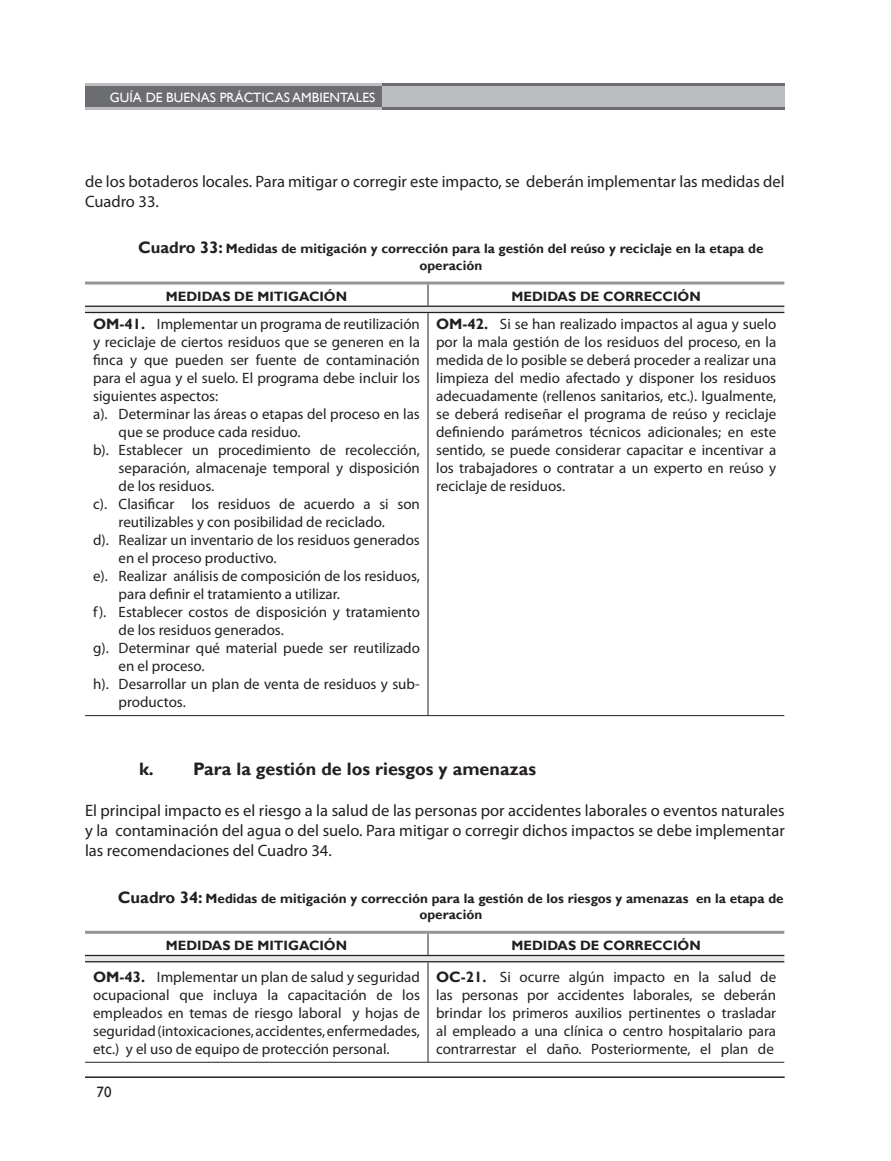
<style>
.page{position:relative;width:891px;height:1161px;background:#fff}
.page>*{position:absolute;margin:0;border:0;box-sizing:border-box;transform-origin:0 0}
.t1{font:700 18px "Gill Sans";color:#231f20}
.Text_wrd_1{font:16.5px/19.8px "Myriad Pro";color:#231f20}
.OM-Operación_wrd_1{font:15px/18px "Myriad Pro";color:#231f20}
.OC-Operación_wrd_1{font:15px/18px "Myriad Pro";color:#231f20;text-align:justify}
.t2{font:15px "Gill Sans";color:#231f20}
.Caption_Cuadro_wrd_1{font:700 13.5px/16.2px "Gill Sans";color:#231f20;text-align:center}
.Style_Table_Headings{font:700 13.5px "Gill Sans";color:#231f20}
.t3{font:13.5px "Gill Sans";color:#fff}
.s1{font-size:16.5px}
.s2{font-family:"Gill Sans";font-weight:700}
</style>
<div class="page">
<hr style="left:85px;top:1076px;width:700px;height:2px;background:#231f20">
<div style="left:85px;top:83px;width:297px;height:27px;background:#bcbdc0"></div>
<div style="left:85px;top:86px;width:297px;height:21px;background:#6c6d70"></div>
<div style="left:382px;top:83px;width:403px;height:27px;background:#6c6d70"></div>
<div style="left:382px;top:86px;width:403px;height:21px;background:#bcbdc0"></div>
<svg style="left:85px;top:307px;width:343px;height:5px;fill:#e6e7e9"></svg>
<svg style="left:428px;top:307px;width:356px;height:5px;fill:#e6e7e9"></svg>
<hr style="left:428px;top:313px;width:1px;height:402px;background:#231f20">
<hr style="left:85px;top:715px;width:343px;height:1px;background:#231f20">
<hr style="left:428px;top:715px;width:356px;height:1px;background:#231f20">
<hr style="left:85px;top:282px;width:343px;height:3px;background:#939598">
<hr style="left:428px;top:282px;width:356px;height:3px;background:#939598">
<svg style="left:428px;top:285px;width:1px;height:21px"></svg>
<hr style="left:85px;top:306px;width:343px;height:1px;background:#231f20">
<hr style="left:85px;top:312px;width:343px;height:1px;background:#231f20">
<hr style="left:428px;top:306px;width:356px;height:1px;background:#231f20">
<hr style="left:428px;top:312px;width:356px;height:1px;background:#231f20">
<svg style="left:85px;top:956px;width:343px;height:5px;fill:#e6e7e9"></svg>
<svg style="left:428px;top:956px;width:356px;height:5px;fill:#e6e7e9"></svg>
<hr style="left:428px;top:962px;width:1px;height:100px;background:#231f20">
<hr style="left:85px;top:1062px;width:343px;height:1px;background:#231f20">
<hr style="left:428px;top:1062px;width:356px;height:1px;background:#231f20">
<hr style="left:85px;top:931px;width:343px;height:3px;background:#939598">
<hr style="left:428px;top:931px;width:356px;height:3px;background:#939598">
<svg style="left:428px;top:934px;width:1px;height:21px"></svg>
<hr style="left:85px;top:955px;width:343px;height:1px;background:#231f20">
<hr style="left:85px;top:961px;width:343px;height:1px;background:#231f20">
<hr style="left:428px;top:955px;width:356px;height:1px;background:#231f20">
<hr style="left:428px;top:961px;width:356px;height:1px;background:#231f20">
<p class="t3" style="left:110px;top:90px;width:267px">GUÍA DE BUENAS PRÁCTICAS AMBIENTALES</p>
<p class="Text_wrd_1" style="left:85px;top:171px;width:701px">de los botaderos locales. Para mitigar o corregir este impacto, se deberán implementar las medidas del<br>Cuadro 33.</p>
<p class="Caption_Cuadro_wrd_1" style="left:138px;top:241px;width:627px"><span class="s1">Cuadro 33:</span> Medidas de mitigación y corrección para la gestión del reúso y reciclaje en la etapa de operación</p>
<p class="Style_Table_Headings" style="left:166px;top:288px;width:183px">MEDIDAS DE MITIGACIÓN</p>
<p class="Style_Table_Headings" style="left:512px;top:288px;width:191px">MEDIDAS DE CORRECCIÓN</p>
<p class="OM-Operación_wrd_1" style="left:93px;top:315px;width:328px;text-align:justify"><span class="s2">OM-41.</span> Implementar un programa de reutilización y reciclaje de ciertos residuos que se generen en la finca y que pueden ser fuente de contaminación para el agua y el suelo. El programa debe incluir los siguientes aspectos:</p>
<p class="OM-Operación_wrd_1" style="left:119px;top:405px;width:303px;text-indent:-26px">a). Determinar las áreas o etapas del proceso en las que se produce cada residuo.</p>
<p class="OM-Operación_wrd_1" style="left:119px;top:441px;width:303px;text-align:justify;text-indent:-26px">b). Establecer un procedimiento de recolección, separación, almacenaje temporal y disposición de los residuos.</p>
<p class="OM-Operación_wrd_1" style="left:119px;top:495px;width:303px;text-indent:-26px">c). Clasificar los residuos de acuerdo a si son reutilizables y con posibilidad de reciclado.</p>
<p class="OM-Operación_wrd_1" style="left:119px;top:531px;width:303px;text-indent:-26px">d). Realizar un inventario de los residuos generados en el proceso productivo.</p>
<p class="OM-Operación_wrd_1" style="left:119px;top:567px;width:303px;text-indent:-26px">e). Realizar análisis de composición de los residuos, para definir el tratamiento a utilizar.</p>
<p class="OM-Operación_wrd_1" style="left:119px;top:603px;width:303px;text-indent:-26px">f). Establecer costos de disposición y tratamiento de los residuos generados.</p>
<p class="OM-Operación_wrd_1" style="left:119px;top:639px;width:303px;text-indent:-26px">g). Determinar qué material puede ser reutilizado en el proceso.</p>
<p class="OM-Operación_wrd_1" style="left:119px;top:675px;width:303px;text-indent:-26px">h). Desarrollar un plan de venta de residuos y sub&shy;productos.</p>
<p class="OM-Operación_wrd_1" style="left:436px;top:315px;width:342px;text-align:justify"><span class="s2">OM-42.</span> Si se han realizado impactos al agua y suelo por la mala gestión de los residuos del proceso, en la medida de lo posible se deberá proceder a realizar una limpieza del medio afectado y disponer los residuos adecuadamente (rellenos sanitarios, etc.). Igualmente, se deberá rediseñar el programa de reúso y reciclaje definiendo parámetros técnicos adicionales; en este sentido, se puede considerar capacitar e incentivar a los trabajadores o contratar a un experto en reúso y reciclaje de residuos.</p>
<p class="t1" style="left:139px;top:758px;width:399px">k. Para la gestión de los riesgos y amenazas</p>
<p class="Text_wrd_1" style="left:85px;top:801px;width:701px;text-align:justify">El principal impacto es el riesgo a la salud de las personas por accidentes laborales o eventos naturales y la contaminación del agua o del suelo. Para mitigar o corregir dichos impactos se debe implementar las recomendaciones del Cuadro 34.</p>
<p class="Caption_Cuadro_wrd_1" style="left:118px;top:890px;width:667px"><span class="s1">Cuadro 34:</span> Medidas de mitigación y corrección para la gestión de los riesgos y amenazas en la etapa de operación</p>
<p class="Style_Table_Headings" style="left:166px;top:937px;width:183px">MEDIDAS DE MITIGACIÓN</p>
<p class="Style_Table_Headings" style="left:512px;top:937px;width:191px">MEDIDAS DE CORRECCIÓN</p>
<p class="OM-Operación_wrd_1" style="left:93px;top:967px;width:328px;text-align:justify"><span class="s2">OM-43.</span> Implementar un plan de salud y seguridad ocupacional que incluya la capacitación de los empleados en temas de riesgo laboral y hojas de seguridad (intoxicaciones, accidentes, enfermedades, etc.) y el uso de equipo de protección personal.</p>
<p class="OC-Operación_wrd_1" style="left:436px;top:967px;width:342px"><span class="s2">OC-21.</span> Si ocurre algún impacto en la salud de las personas por accidentes laborales, se deberán brindar los primeros auxilios pertinentes o trasladar al empleado a una clínica o centro hospitalario para contrarrestar el daño. Posteriormente, el plan de</p>
<p class="t2" style="left:97px;top:1083px;width:16px">70</p>
</div>
